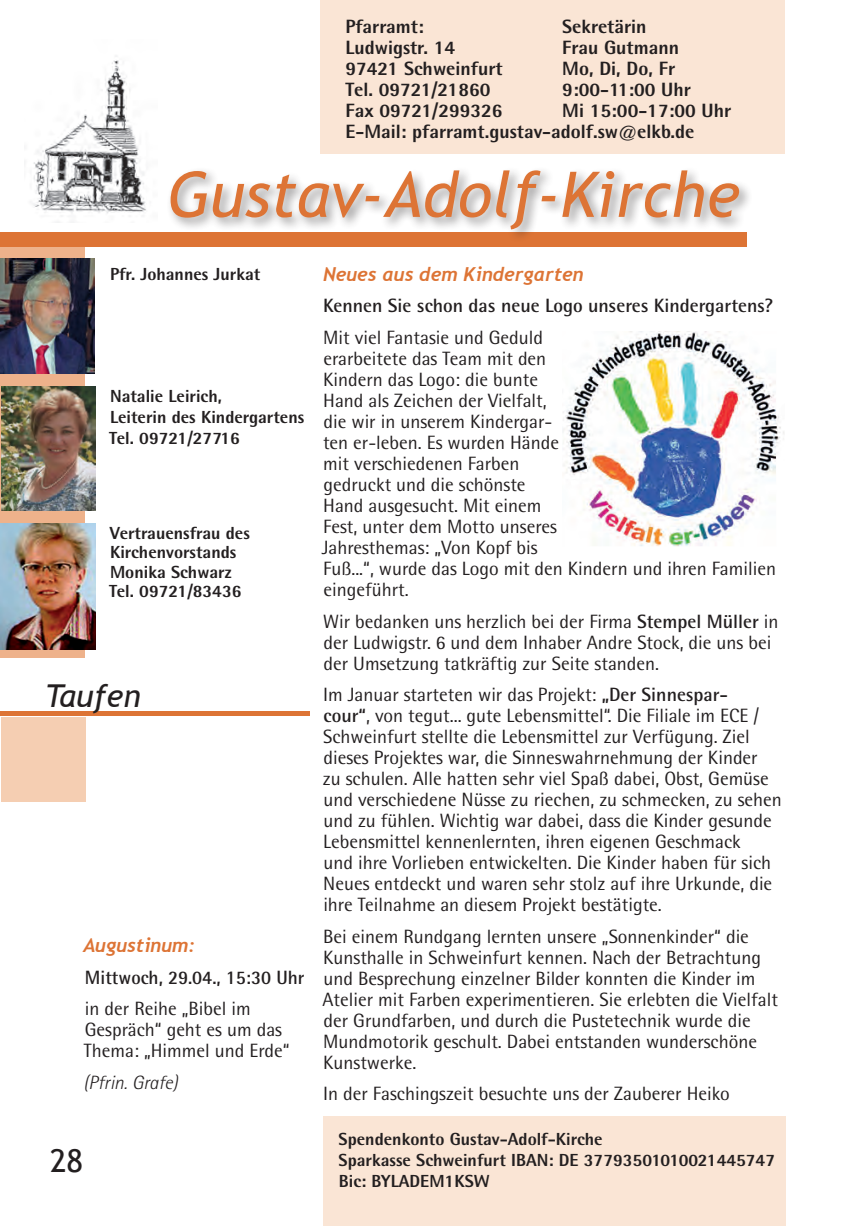
<style>
.page{position:relative;width:859px;height:1226px;background:#fff}
.page>*{position:absolute;margin:0;border:0;box-sizing:border-box;transform-origin:0 0}
.t1{font:italic 63px "Trebuchet MS";color:#dd7435}
.t2{font:italic 31.5px "Trebuchet MS";color:#231f20}
.t3{font:31.5px "Trebuchet MS";color:#231f20}
.Paragraph_Style_1{font:19.25px/21px "Rotis Semi Sans Std";color:#231f20}
.Infos2{font:800 19.25px/21px "Rotis Semi Sans Std";color:#231f20}
.Paragraph_Style_1-2{font:700 19.25px "Rotis Semi Sans Std";color:#231f20}
.Paragraph_Style_1-3{font:italic 700 19.25px "Trebuchet";color:#dd7435}
.Paragraph_Style_1-4{font:italic 300 19.25px "Rotis Semi Sans Std";color:#231f20}
.Infos2-2{font:800 17.5px/21px "Rotis Semi Sans Std";color:#231f20}
.Paragraph_Style_1-5{font:800 17.5px "Rotis Semi Sans Std";color:#231f20}
.s1{font-weight:700}
</style>
<div class="page">
<div style="left:0;top:245px;width:84px;height:412px;background:#eeb28b"></div>
<div style="left:0;top:232px;width:745px;height:14px;background:#dd7435"></div>
<div style="left:166px;top:166px;width:586px;height:77px;background:#231f20;opacity:.45"></div>
<div style="left:320px;top:0;width:464px;height:153px;background:#fae5d5"></div>
<img style="left:32px;top:56px;width:114px;height:161px">
<img style="left:2px;top:386px;width:93px;height:124px">
<img style="left:0;top:523px;width:96px;height:126px">
<div style="left:2px;top:716px;width:84px;height:85px;background:#f5ceb2"></div>
<div style="left:0;top:711px;width:309px;height:5px;background:#dd7435"></div>
<div style="left:322px;top:1116px;width:463px;height:109px;background:#fae5d5"></div>
<img style="left:0;top:258px;width:94px;height:115px">
<img style="left:562px;top:331px;width:222px;height:216px">
<p class="Infos2" style="left:345px;top:16px;width:80px">Pfarramt:</p>
<p class="Infos2" style="left:345px;top:37px;width:111px">Ludwigstr. 14</p>
<p class="Infos2" style="left:345px;top:58px;width:159px">97421 Schweinfurt</p>
<p class="Infos2" style="left:345px;top:79px;width:158px">Tel. 09721/21860<br>Fax 09721/299326</p>
<p class="Infos2" style="left:345px;top:121px;width:350px">E-Mail: pfarramt.gustav-adolf.sw@elkb.de</p>
<p class="Infos2" style="left:562px;top:16px;width:118px">Sekretärin<br>Frau Gutmann</p>
<p class="Infos2" style="left:562px;top:58px;width:170px">Mo, Di, Do, Fr<br>9:00-11:00 Uhr<br>Mi 15:00-17:00 Uhr</p>
<p class="t1" style="left:167px;top:157px;width:574px">Gustav-Adolf-Kirche</p>
<p class="Infos2-2" style="left:110px;top:263px;width:152px">Pfr. Johannes Jurkat</p>
<p class="Infos2-2" style="left:109px;top:385px;width:197px">Natalie Leirich,<br>Leiterin des Kindergartens<br>Tel. 09721/27716</p>
<p class="Infos2-2" style="left:110px;top:523px;width:141px;line-height:19.2px">Vertrauensfrau des<br>Kirchenvorstands</p>
<p class="Infos2-2" style="left:110px;top:560px;width:123px">Monika Schwarz</p>
<p class="Infos2-2" style="left:109px;top:580px;width:134px">Tel. 09721/83436</p>
<p class="t2" style="left:45px;top:677px;width:97px">Taufen</p>
<p class="Paragraph_Style_1-3" style="left:83px;top:933px;width:113px">Augustinum:</p>
<p class="Paragraph_Style_1-2" style="left:85px;top:965px;width:221px">Mittwoch, 29.04., 15:30 Uhr</p>
<p class="Paragraph_Style_1" style="left:84px;top:998px;width:207px">in der Reihe „Bibel im<br>Gespräch“ geht es um das<br>Thema: „Himmel und Erde“</p>
<p class="Paragraph_Style_1-4" style="left:84px;top:1070px;width:96px">(Pfrin. Grafe)</p>
<h2 class="t3" style="left:50px;top:1142px;width:35px">28</h2>
<p class="Paragraph_Style_1-3" style="left:323px;top:262px;width:262px">Neues aus dem Kindergarten</p>
<p class="Paragraph_Style_1-2" style="left:323px;top:294px;width:451px">Kennen Sie schon das neue Logo unseres Kindergartens?</p>
<p class="Paragraph_Style_1" style="left:321px;top:327px;width:455px">Mit viel Fantasie und Geduld<br>erarbeitete das Team mit den<br>Kindern das Logo: die bunte<br>Hand als Zeichen der Vielfalt,<br>die wir in unserem Kindergar-<br>ten er-leben. Es wurden Hände<br>mit verschiedenen Farben<br>gedruckt und die schönste<br>Hand ausgesucht. Mit einem<br>Fest, unter dem Motto unseres<br>Jahresthemas: „Von Kopf bis<br>Fuß...“, wurde das Logo mit den Kindern und ihren Familien eingeführt.</p>
<p class="Paragraph_Style_1" style="left:323px;top:610px;width:456px">Wir bedanken uns herzlich bei der Firma <span class="s1">Stempel Müller</span> in der Ludwigstr. 6 und dem Inhaber Andre Stock, die uns bei der Umsetzung tatkräftig zur Seite standen.</p>
<p class="Paragraph_Style_1" style="left:323px;top:684px;width:460px">Im Januar starteten wir das Projekt: <span class="s1">„Der Sinnespar-<br>cour“</span>, von tegut... gute Lebensmittel“. Die Filiale im ECE / Schweinfurt stellte die Lebensmittel zur Verfügung. Ziel dieses Projektes war, die Sinneswahrnehmung der Kinder<br>zu schulen. Alle hatten sehr viel Spaß dabei, Obst, Gemüse und verschiedene Nüsse zu riechen, zu schmecken, zu sehen und zu fühlen. Wichtig war dabei, dass die Kinder gesunde Lebensmittel kennenlernten, ihren eigenen Geschmack<br>und ihre Vorlieben entwickelten. Die Kinder haben für sich Neues entdeckt und waren sehr stolz auf ihre Urkunde, die ihre Teilnahme an diesem Projekt bestätigte.</p>
<p class="Paragraph_Style_1" style="left:322px;top:925px;width:457px">Bei einem Rundgang lernten unsere „Sonnenkinder“ die Kunsthalle in Schweinfurt kennen. Nach der Betrachtung und Besprechung einzelner Bilder konnten die Kinder im Atelier mit Farben experimentieren. Sie erlebten die Vielfalt der Grundfarben, und durch die Pustetechnik wurde die Mundmotorik geschult. Dabei entstanden wunderschöne Kunstwerke.</p>
<p class="Paragraph_Style_1" style="left:323px;top:1083px;width:408px">In der Faschingszeit besuchte uns der Zauberer Heiko</p>
<p class="Infos2-2" style="left:338px;top:1128px;width:265px">Spendenkonto Gustav-Adolf-Kirche</p>
<p class="Paragraph_Style_1-5" style="left:338px;top:1148px;width:438px">Sparkasse Schweinfurt IBAN: DE 37793501010021445747</p>
<p class="Paragraph_Style_1-5" style="left:338px;top:1169px;width:152px">Bic: BYLADEM1KSW</p>
</div>
